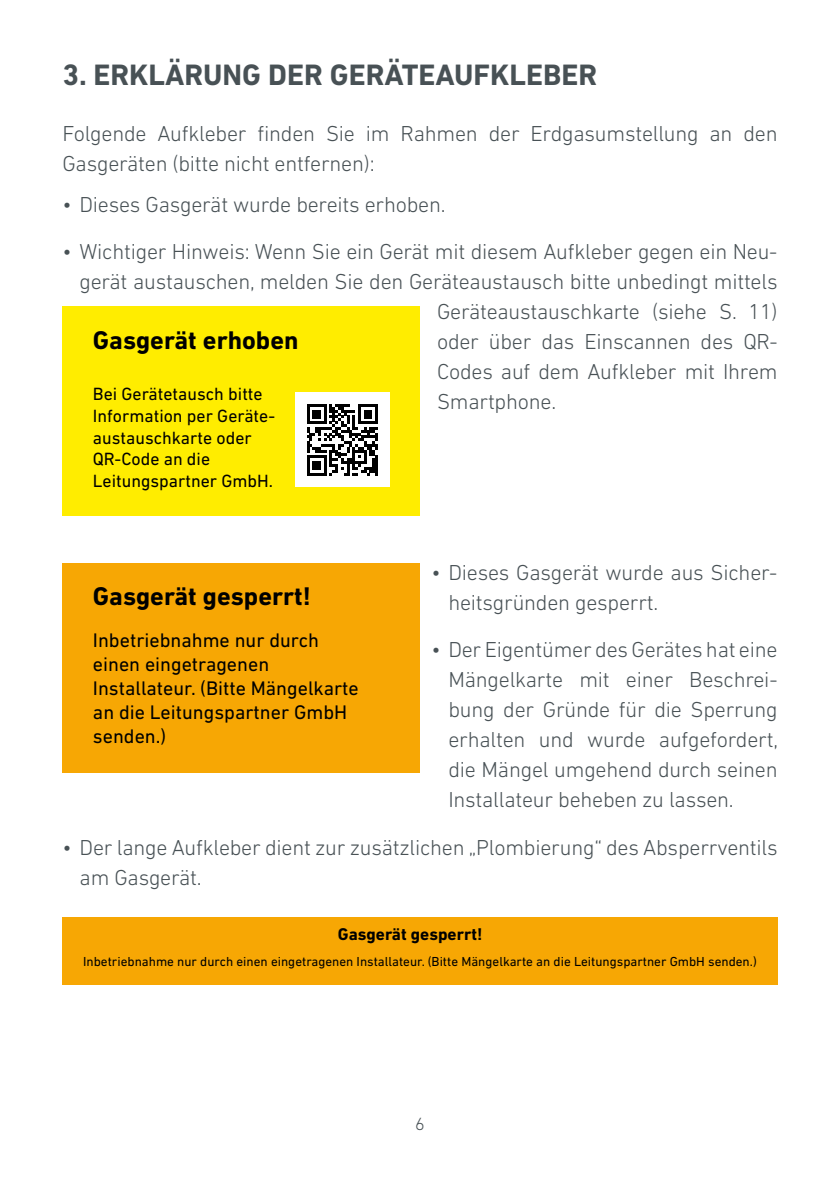
<style>
.page{position:relative;width:840px;height:1191px;background:#fff}
.page>*{position:absolute;margin:0;border:0;box-sizing:border-box;transform-origin:0 0}
.t1{font:700 30px "DIN Next LT Pro";color:#485155}
.t2{font:700 26px "DIN Next LT Pro";color:#000}
.t3{font:300 22px/30px "DIN Next LT Pro";letter-spacing:-.01em;color:#485155}
.t4{font:20px/24px "DIN Next LT Pro";color:#000}
.t5{font:18px/21.6px "DIN Next LT Pro";color:#000}
.t6{font:300 18px "DIN Next LT Pro";color:#485155}
.t7{font:700 17.2px "DIN Next LT Pro";color:#000}
.t8{font:13.2px "DIN Next LT Pro";color:#000}
</style>
<div class="page">
<div style="left:62px;top:306px;width:358px;height:210px;background:#ffed00"></div>
<div style="left:295px;top:393px;width:94px;height:94px;background:#fff"></div>
<svg style="left:307px;top:404px;width:71px;height:71px"></svg>
<div style="left:62px;top:563px;width:358px;height:209px;background:#f7a704"></div>
<div style="left:62px;top:917px;width:715px;height:68px;background:#f7a704"></div>
<h1 class="t1" style="left:62px;top:57px;width:536px">3. ERKLÄRUNG DER GERÄTEAUFKLEBER</h1>
<p class="t3" style="left:62px;top:118px;width:716px">Folgende Aufkleber finden Sie im Rahmen der Erdgasumstellung an den<br>Gasgeräten (bitte nicht entfernen):</p>
<p class="t3" style="left:62px;top:189px;width:384px">• Dieses Gasgerät wurde bereits erhoben.</p>
<p class="t3" style="left:62px;top:236px;width:716px">• Wichtiger Hinweis: Wenn Sie ein Gerät mit diesem Aufkleber gegen ein Neu-</p>
<p class="t3" style="left:79px;top:266px;width:699px">gerät austauschen, melden Sie den Geräteaustausch bitte unbedingt mittels</p>
<p class="t3" style="left:437px;top:296px;width:342px">Geräteaustauschkarte (siehe S. 11)</p>
<p class="t3" style="left:437px;top:326px;width:342px">oder über das Einscannen des QR-</p>
<p class="t3" style="left:437px;top:356px;width:342px">Codes auf dem Aufkleber mit Ihrem</p>
<p class="t3" style="left:437px;top:386px;width:120px">Smartphone.</p>
<p class="t2" style="left:93px;top:325px;width:207px">Gasgerät erhoben</p>
<p class="t5" style="left:93px;top:383px;width:184px">Bei Gerätetausch bitte<br>Information per Geräte&shy;austauschkarte oder<br>QR-Code an die<br>Leitungspartner GmbH.</p>
<p class="t2" style="left:93px;top:581px;width:219px">Gasgerät gesperrt!</p>
<p class="t4" style="left:93px;top:628px;width:267px">Inbetriebnahme nur durch einen eingetragenen<br>Installateur. (Bitte Mängelkarte an die Leitungspartner GmbH senden.)</p>
<p class="t3" style="left:448px;top:557px;width:330px;text-indent:-17px">• Dieses Gasgerät wurde aus Sicher&shy;heitsgründen gesperrt.</p>
<p class="t3" style="left:448px;top:634px;width:331px;text-align:justify;text-indent:-17px">• Der Eigentümer des Gerätes hat eine Mängelkarte mit einer Beschrei&shy;bung der Gründe für die Sperrung erhalten und wurde aufgefordert, die Mängel umgehend durch seinen Installateur beheben zu lassen.</p>
<p class="t3" style="left:80px;top:832px;width:699px;text-indent:-17px">• Der lange Aufkleber dient zur zusätzlichen „Plombierung“ des Absperrventils am Gasgerät.</p>
<p class="t7" style="left:337px;top:924px;width:146px">Gasgerät gesperrt!</p>
<p class="t8" style="left:83px;top:953px;width:674px">Inbetriebnahme nur durch einen eingetragenen Installateur. (Bitte Mängelkarte an die Leitungspartner GmbH senden.)</p>
<p class="t6" style="left:415px;top:1113px;width:11px">6</p>
</div>
